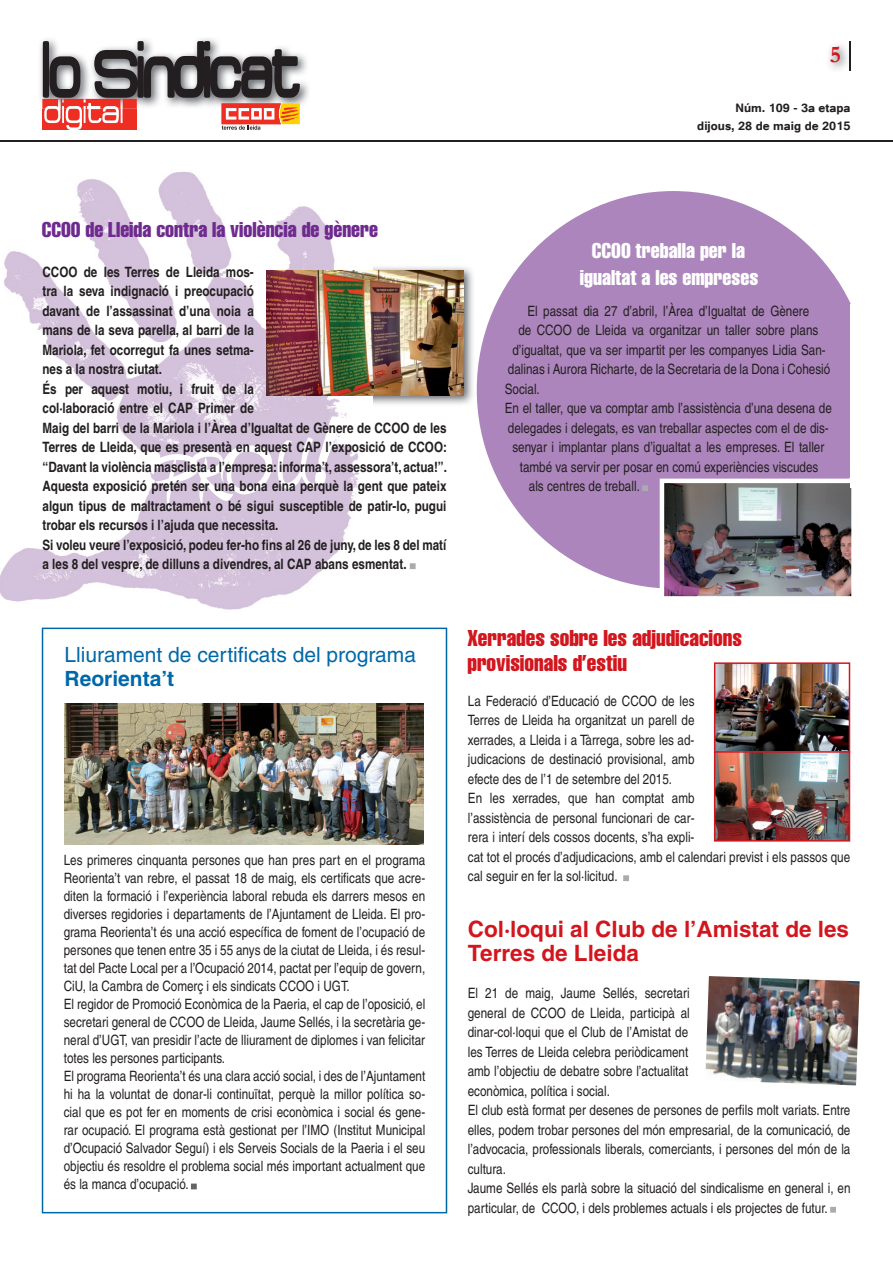
<style>
.page{position:relative;width:893px;height:1263px;background:#fff}
.page>*{position:absolute;margin:0;border:0;box-sizing:border-box;transform-origin:0 0}
.t1{font:700 24px "Garamond";color:#d2161e}
.t2{font:extra-condensed 22.5px/25.5px "Helvetica";color:#d2161e}
.t3{font:700 22.5px/24px "Helvetica";color:#d2161e}
.t4{font:extra-condensed 21px "Helvetica";color:#6e2a8e}
.t5{font:extra-condensed 21px/27px "Helvetica";color:#fff;text-align:center}
.t6{font:21px "Helvetica";color:#0068a9}
.t7{font:700 21px "Helvetica";color:#0068a9}
.t8{font:700 15px/18px "Tunga";color:#231f20;text-align:right}
.t9{font:condensed 14.25px/19.5px "Helvetica";color:#231f20}
.t10{font:700 condensed 14.25px/19.5px "Helvetica";color:#231f20}
</style>
<div class="page">
<img style="left:0;top:171px;width:372px;height:463px">
<svg style="left:42px;top:628px;width:405px;height:585px"></svg>
<div style="left:477px;top:191px;width:393px;height:398px;background:#ac85bc;border-radius:50%"></div>
<img style="left:829px;top:42px;width:21px;height:29px">
<hr style="left:850px;top:41px;width:1px;height:30px;background:#231f20">
<img style="left:40px;top:38px;width:269px;height:71px">
<svg style="left:43px;top:41px;width:257px;height:89px"></svg>
<hr style="left:0;top:140px;width:893px;height:1px;background:#231f20">
<svg style="left:191px;top:1183px;width:6px;height:6px"></svg>
<svg style="left:642px;top:485px;width:6px;height:6px"></svg>
<svg style="left:830px;top:1207px;width:6px;height:6px"></svg>
<img style="left:660px;top:479px;width:192px;height:118px">
<svg style="left:150px;top:417px;width:191px;height:92px"></svg>
<img style="left:372px;top:267px;width:101px;height:137px">
<img style="left:261px;top:265px;width:111px;height:141px">
<img style="left:267px;top:270px;width:196px;height:125px">
<svg style="left:410px;top:563px;width:6px;height:6px"></svg>
<div style="left:850px;top:304px;width:43px;height:184px;background:#fff"></div>
<img style="left:64px;top:703px;width:360px;height:141px">
<img style="left:705px;top:976px;width:155px;height:109px">
<img style="left:714px;top:662px;width:136px;height:179px">
<svg style="left:623px;top:875px;width:6px;height:6px"></svg>
<h1 class="t1" style="left:830px;top:38px;width:13px">5</h1>
<p class="t8" style="left:697px;top:98px;width:155px">Núm. 109 - 3a etapa dijous, 28 de maig de 2015</p>
<h3 class="t4" style="left:42px;top:216px;width:338px">CCOO de Lleida contra la violència de gènere</h3>
<p class="t10" style="left:43px;top:262px;width:406px">CCOO de les Terres de Lleida mos-<br>tra la seva indignació i preocupació<br>davant de l’assassinat d’una noia a<br>mans de la seva parella, al barri de la<br>Mariola, fet ocorregut fa unes setma-<br>nes a la nostra ciutat.<br>És per aquest motiu, i fruit de la<br>col·laboració entre el CAP Primer de<br>Maig del barri de la Mariola i l’Àrea d’Igualtat de Gènere de CCOO de les Terres de Lleida, que es presentà en aquest CAP l’exposició de CCOO: “Davant la violència masclista a l’empresa: informa’t, assessora’t, actua!”.<br>Aquesta exposició pretén ser una bona eina perquè la gent que pateix algun tipus de maltractament o bé sigui susceptible de patir-lo, pugui trobar els recursos i l’ajuda que necessita.<br>Si voleu veure l’exposició, podeu fer-ho fins al 26 de juny, de les 8 del matí a les 8 del vespre, de dilluns a divendres, al CAP abans esmentat.</p>
<h3 class="t5" style="left:580px;top:237px;width:180px">CCOO treballa per la igualtat a les empreses</h3>
<p class="t9" style="left:527px;top:301px;width:283px">El passat dia 27 d’abril, l’Àrea d’Igualtat de Gènere</p>
<p class="t9" style="left:518px;top:320px;width:301px">de CCOO de Lleida va organitzar un taller sobre plans</p>
<p class="t9" style="left:512px;top:340px;width:315px">d’igualtat, que va ser impartit per les companyes Lidia San-</p>
<p class="t9" style="left:508px;top:359px;width:324px">dalinas i Aurora Richarte, de la Secretaria de la Dona i Cohesió</p>
<p class="t9" style="left:505px;top:379px;width:37px">Social.</p>
<p class="t9" style="left:505px;top:398px;width:329px">En el taller, que va comptar amb l’assistència d’una desena de</p>
<p class="t9" style="left:508px;top:418px;width:322px">delegades i delegats, es van treballar aspectes com el de dis-</p>
<p class="t9" style="left:512px;top:437px;width:313px">senyar i implantar plans d’igualtat a les empreses. El taller</p>
<p class="t9" style="left:520px;top:457px;width:300px">també va servir per posar en comú experiències viscudes</p>
<p class="t9" style="left:529px;top:476px;width:113px">als centres de treball.</p>
<h3 class="t6" style="left:65px;top:642px;width:353px">Lliurament de certificats del programa</h3>
<h3 class="t7" style="left:65px;top:666px;width:111px">Reorienta’t</h3>
<p class="t9" style="left:64px;top:851px;width:363px;line-height:18px">Les primeres cinquanta persones que han pres part en el programa Reorienta’t van rebre, el passat 18 de maig, els certificats que acre&shy;diten la formació i l’experiència laboral rebuda els darrers mesos en diverses regidories i departaments de l’Ajuntament de Lleida. El pro&shy;grama Reorienta’t és una acció específica de foment de l’ocupació de persones que tenen entre 35 i 55 anys de la ciutat de Lleida, i és resul&shy;tat del Pacte Local per a l’Ocupació 2014, pactat per l’equip de govern, CiU, la Cambra de Comerç i els sindicats CCOO i UGT.<br>El regidor de Promoció Econòmica de la Paeria, el cap de l’oposició, el secretari general de CCOO de Lleida, Jaume Sellés, i la secretària ge&shy;neral d’UGT, van presidir l’acte de lliurament de diplomes i van felicitar totes les persones participants.<br>El programa Reorienta’t és una clara acció social, i des de l’Ajuntament hi ha la voluntat de donar-li continuïtat, perquè la millor política so&shy;cial que es pot fer en moments de crisi econòmica i social és gene&shy;rar ocupació. El programa està gestionat per l’IMO (Institut Municipal d’Ocupació Salvador Seguí) i els Serveis Socials de la Paeria i el seu objectiu és resoldre el problema social més important actualment que és la manca d’ocupació.</p>
<h2 class="t2" style="left:467px;top:624px;width:276px">Xerrades sobre les adjudicacions provisionals d’estiu</h2>
<p class="t9" style="left:468px;top:691px;width:228px">La Federació d’Educació de CCOO de les Terres de Lleida ha organitzat un parell de xerrades, a Lleida i a Tàrrega, sobre les ad&shy;judicacions de destinació provisional, amb efecte des de l’1 de setembre del 2015.<br>En les xerrades, que han comptat amb l’assistència de personal funcionari de car&shy;rera i interí dels cossos docents, s’ha expli-</p>
<p class="t9" style="left:468px;top:847px;width:384px">cat tot el procés d’adjudicacions, amb el calendari previst i els passos que cal seguir en fer la sol·licitud.</p>
<h2 class="t3" style="left:468px;top:916px;width:383px">Col·loqui al Club de l’Amistat de les<br>Terres de Lleida</h2>
<p class="t9" style="left:468px;top:983px;width:384px">El 21 de maig, Jaume Sellés, secretari<br>general de CCOO de Lleida, participà al<br>dinar-col·loqui que el Club de l’Amistat de<br>les Terres de Lleida celebra periòdicament<br>amb l’objectiu de debatre sobre l’actualitat<br>econòmica, política i social.<br>El club està format per desenes de persones de perfils molt variats. Entre elles, podem trobar persones del món empresarial, de la comunicació, de l’advocacia, professionals liberals, comerciants, i persones del món de la cultura.<br>Jaume Sellés els parlà sobre la situació del sindicalisme en general i, en particular, de CCOO, i dels problemes actuals i els projectes de futur.</p>
</div>
